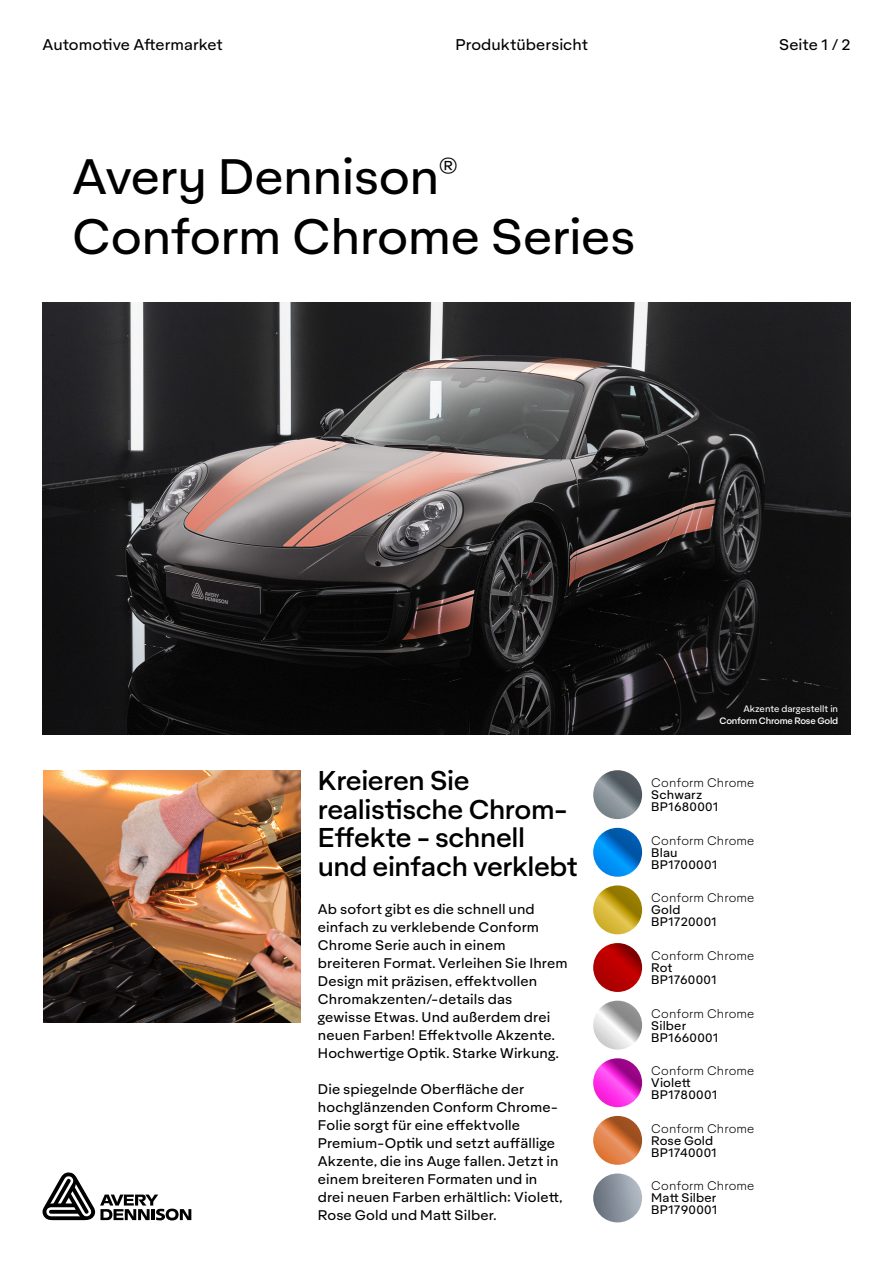
<style>
.page{position:relative;width:893px;height:1263px;background:#fff}
.page>*{position:absolute;margin:0;border:0;box-sizing:border-box;transform-origin:0 0}
.t1{font:48px/60px "Aktifo A";letter-spacing:-.01em;color:#000}
.Sub_Kop{font:500 26.25px/28.5px "Aktifo A";letter-spacing:-.015em;color:#000}
.t2{font:15px "Aktifo A";color:#000}
.Platte_Tekst{font:13.5px/18px "Aktifo A";letter-spacing:.01em;color:#000}
.Platte_Tekst-2{font:300 12px/12px "Aktifo A";letter-spacing:.01em;color:#000}
.Platte_Tekst-3{font:12px "Aktifo A";letter-spacing:.025em;color:#000}
.t3{font:500 9px "Aktifo A";letter-spacing:-.025em;color:#fff}
.t4{font:9px "Aktifo A";color:#fff}
.s1{font-weight:400}
</style>
<div class="page">
<img style="left:43px;top:302px;width:807px;height:432px">
<img style="left:43px;top:770px;width:257px;height:252px">
<img style="left:593px;top:1001px;width:49px;height:48px;border-radius:24px">
<img style="left:593px;top:770px;width:49px;height:49px;border-radius:24px">
<img style="left:593px;top:1058px;width:49px;height:49px;border-radius:24px">
<img style="left:593px;top:828px;width:49px;height:49px;border-radius:24px">
<img style="left:593px;top:1116px;width:49px;height:49px;border-radius:24px">
<img style="left:593px;top:885px;width:49px;height:49px;border-radius:24px">
<img style="left:593px;top:1173px;width:49px;height:49px;border-radius:24px">
<img style="left:593px;top:943px;width:49px;height:49px;border-radius:24px">
<svg style="left:43px;top:1172px;width:148px;height:48px"></svg>
<p class="t2" style="left:43px;top:36px;width:182px">Automotive Aftermarket</p>
<p class="t2" style="left:455px;top:36px;width:134px">Produktübersicht</p>
<p class="t2" style="left:779px;top:36px;width:73px">Seite 1 / 2</p>
<p class="t1" style="left:72px;top:146px;width:565px">Avery Dennison<sup>®<br></sup>Conform Chrome Series</p>
<p class="Sub_Kop" style="left:318px;top:766px;width:262px">Kreieren Sie realistische Chrom-<br>Effekte - schnell und einfach verklebt</p>
<p class="Platte_Tekst" style="left:318px;top:900px;width:251px">Ab sofort gibt es die schnell und einfach zu verklebende Conform Chrome Serie auch in einem breiteren Format. Verleihen Sie Ihrem Design mit präzisen, effektvollen Chromakzenten/-details das gewisse Etwas. Und außerdem drei neuen Farben! Effektvolle Akzente.<br>Hochwertige Optik. Starke Wirkung.</p>
<p class="Platte_Tekst" style="left:318px;top:1080px;width:246px">Die spiegelnde Oberfläche der hochglänzenden Conform Chrome-Folie sorgt für eine effektvolle Premium-Optik und setzt auffällige Akzente, die ins Auge fallen. Jetzt in einem breiteren Formaten und in drei neuen Farben erhältlich: Violett, Rose Gold und Matt Silber.</p>
<p class="t4" style="left:743px;top:703px;width:96px">Akzente dargestellt in</p>
<p class="t3" style="left:720px;top:714px;width:120px">Conform Chrome Rose Gold</p>
<p class="Platte_Tekst-2" style="left:651px;top:777px;width:105px">Conform Chrome<br><span class="s1">Schwarz</span></p>
<p class="Platte_Tekst-3" style="left:651px;top:799px;width:69px">BP1680001</p>
<p class="Platte_Tekst-2" style="left:651px;top:834px;width:105px">Conform Chrome<br><span class="s1">Blau</span></p>
<p class="Platte_Tekst-3" style="left:651px;top:857px;width:68px">BP1700001</p>
<p class="Platte_Tekst-2" style="left:651px;top:892px;width:105px">Conform Chrome<br><span class="s1">Gold</span></p>
<p class="Platte_Tekst-3" style="left:651px;top:914px;width:67px">BP1720001</p>
<p class="Platte_Tekst-2" style="left:651px;top:950px;width:105px">Conform Chrome<br><span class="s1">Rot</span></p>
<p class="Platte_Tekst-3" style="left:651px;top:972px;width:67px">BP1760001</p>
<p class="Platte_Tekst-2" style="left:651px;top:1007px;width:105px">Conform Chrome<br><span class="s1">Silber</span></p>
<p class="Platte_Tekst-3" style="left:651px;top:1030px;width:69px">BP1660001</p>
<p class="Platte_Tekst-2" style="left:651px;top:1065px;width:105px">Conform Chrome<br><span class="s1">Violett</span></p>
<p class="Platte_Tekst-3" style="left:651px;top:1088px;width:68px">BP1780001</p>
<p class="Platte_Tekst-2" style="left:651px;top:1122px;width:105px">Conform Chrome<br><span class="s1">Rose Gold</span></p>
<p class="Platte_Tekst-3" style="left:651px;top:1145px;width:67px">BP1740001</p>
<p class="Platte_Tekst-2" style="left:651px;top:1180px;width:105px">Conform Chrome<br><span class="s1">Matt Silber</span></p>
<p class="Platte_Tekst-3" style="left:651px;top:1203px;width:68px">BP1790001</p>
</div>
